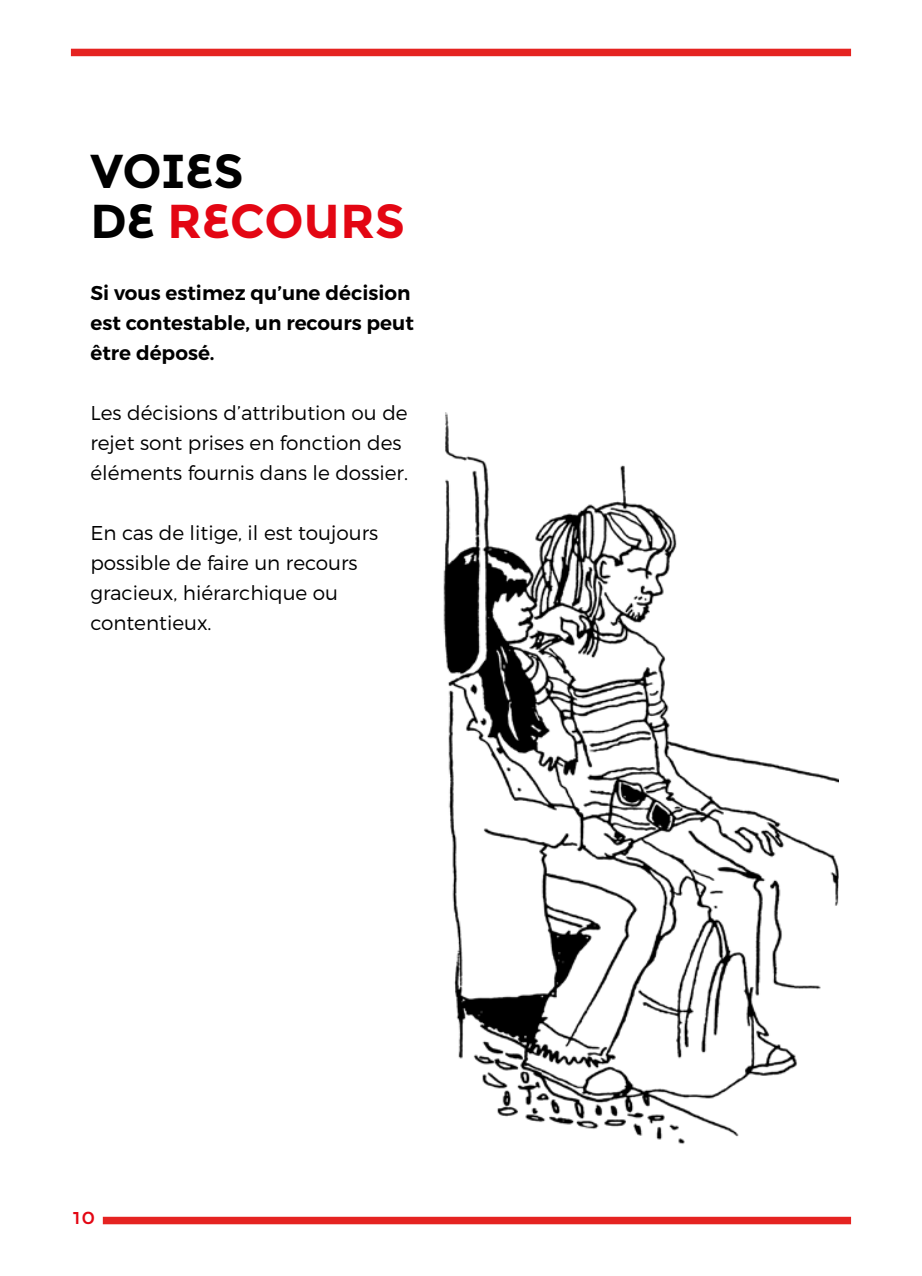
<style>
.page{position:relative;width:922px;height:1276px;background:#fff}
.page>*{position:absolute;margin:0;border:0;box-sizing:border-box;transform-origin:0 0}
.t1{font:700 47.5px/50px "Montserrat Alternates";color:#000}
.t2{font:300 20px/30px "Montserrat";color:#000}
.t3{font:600 20px/30px "Montserrat";color:#000}
.t4{font:20px "Montserrat Alternates";color:#e30613}
.s1{color:#e30613}
</style>
<div class="page">
<div style="left:71px;top:49px;width:779px;height:7px;background:#e52321"></div>
<div style="left:103px;top:1216px;width:747px;height:8px;background:#e52321"></div>
<img style="left:443px;top:412px;width:395px;height:732px">
<h1 class="t1" style="left:90px;top:146px;width:316px">VOIES<br>DE <span class="s1">RECOURS</span></h1>
<p class="t3" style="left:90px;top:278px;width:325px">Si vous estimez qu’une décision est contestable, un recours peut être déposé.</p>
<p class="t2" style="left:90px;top:398px;width:319px">Les décisions d’attribution ou de rejet sont prises en fonction des éléments fournis dans le dossier.</p>
<p class="t2" style="left:90px;top:518px;width:289px">En cas de litige, il est toujours possible de faire un recours gracieux, hiérarchique ou contentieux.</p>
<p class="t4" style="left:73px;top:1205px;width:24px">10</p>
</div>
